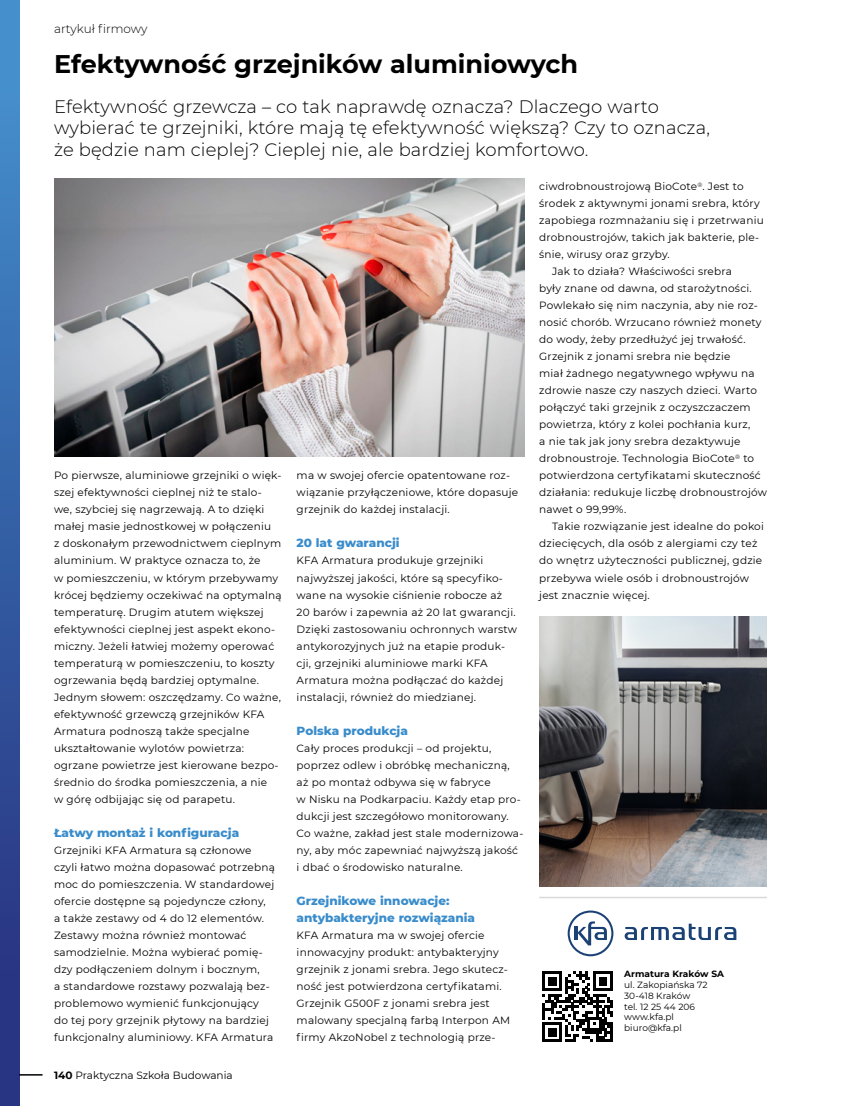
<style>
.page{position:relative;width:851px;height:1106px;background:#fff}
.page>*{position:absolute;margin:0;border:0;box-sizing:border-box;transform-origin:0 0}
.t1{font:700 25.5px "Montserrat";color:#000}
.t2{font:300 18px/21.6px "Montserrat";letter-spacing:.005em;color:#000}
.t3{font:800 12px/17px "Montserrat";color:#398ccb}
.t4{font:300 12px "Montserrat";color:#000}
.t5{font:10.5px/17px "Montserrat";letter-spacing:.02em;color:#000}
.t6{font:10.5px "Montserrat";color:#000}
.t7{font:9px/10.8px "Montserrat";letter-spacing:.005em;color:#000}
.t8{font:700 9px "Montserrat";letter-spacing:.005em;color:#000}
.s1{font-weight:700}
</style>
<div class="page">
<div style="left:0;top:0;width:19px;height:1106px;background:linear-gradient(to bottom,#4693d0,#242a79)"></div>
<svg style="left:19px;top:1074px;width:24px;height:1px"></svg>
<img style="left:54px;top:178px;width:470px;height:278px">
<svg style="left:542px;top:971px;width:71px;height:71px"></svg>
<svg style="left:567px;top:910px;width:46px;height:46px"></svg>
<svg style="left:624px;top:923px;width:112px;height:17px"></svg>
<hr style="left:539px;top:896px;width:227px;height:2px;background:#dadada">
<img style="left:539px;top:617px;width:227px;height:269px">
<p class="t4" style="left:54px;top:20px;width:95px">artykuł firmowy</p>
<h1 class="t1" style="left:54px;top:45px;width:525px">Efektywność grzejników aluminiowych</h1>
<h2 class="t2" style="left:54px;top:95px;width:657px">Efektywność grzewcza – co tak naprawdę oznacza? Dlaczego warto wybierać te grzejniki, które mają tę efektywność większą? Czy to oznacza, że będzie nam cieplej? Cieplej nie, ale bardziej komfortowo.</h2>
<p class="t5" style="left:54px;top:467px;width:229px">Po pierwsze, aluminiowe grzejniki o więk&shy;szej efektywności cieplnej niż te stalo&shy;we, szybciej się nagrzewają. A to dzięki małej masie jednostkowej w połączeniu<br>z doskonałym przewodnictwem cieplnym aluminium. W praktyce oznacza to, że<br>w pomieszczeniu, w którym przebywamy krócej będziemy oczekiwać na optymalną temperaturę. Drugim atutem większej efektywności cieplnej jest aspekt ekono&shy;miczny. Jeżeli łatwiej możemy operować temperaturą w pomieszczeniu, to koszty ogrzewania będą bardziej optymalne.<br>Jednym słowem: oszczędzamy. Co ważne, efektywność grzewczą grzejników KFA Armatura podnoszą także specjalne ukształtowanie wylotów powietrza: ogrzane powietrze jest kierowane bezpo&shy;średnio do środka pomieszczenia, a nie<br>w górę odbijając się od parapetu.</p>
<p class="t3" style="left:54px;top:823px;width:187px">Łatwy montaż i konfiguracja</p>
<p class="t5" style="left:54px;top:841px;width:222px">Grzejniki KFA Armatura są członowe czyli łatwo można dopasować potrzebną moc do pomieszczenia. W standardowej ofercie dostępne są pojedyncze człony,<br>a także zestawy od 4 do 12 elementów.<br>Zestawy można również montować samodzielnie. Można wybierać pomię&shy;dzy podłączeniem dolnym i bocznym,<br>a standardowe rozstawy pozwalają bez&shy;problemowo wymienić funkcjonujący do tej pory grzejnik płytowy na bardziej funkcjonalny aluminiowy. KFA Armatura</p>
<p class="t6" style="left:54px;top:1067px;width:180px"><span class="s1">140</span> Praktyczna Szkoła Budowania</p>
<p class="t5" style="left:296px;top:467px;width:223px">ma w swojej ofercie opatentowane roz&shy;wiązanie przyłączeniowe, które dopasuje grzejnik do każdej instalacji.</p>
<p class="t3" style="left:296px;top:534px;width:105px">20 lat gwarancji</p>
<p class="t5" style="left:296px;top:552px;width:222px">KFA Armatura produkuje grzejniki najwyższej jakości, które są specyfiko&shy;wane na wysokie ciśnienie robocze aż 20 barów i zapewnia aż 20 lat gwarancji.<br>Dzięki zastosowaniu ochronnych warstw antykorozyjnych już na etapie produk&shy;cji, grzejniki aluminiowe marki KFA Armatura można podłączać do każdej instalacji, również do miedzianej.</p>
<p class="t3" style="left:296px;top:721px;width:113px">Polska produkcja</p>
<p class="t5" style="left:296px;top:739px;width:228px">Cały proces produkcji – od projektu, poprzez odlew i obróbkę mechaniczną, aż po montaż odbywa się w fabryce<br>w Nisku na Podkarpaciu. Każdy etap pro&shy;dukcji jest szczegółowo monitorowany.<br>Co ważne, zakład jest stale modernizowa&shy;ny, aby móc zapewniać najwyższą jakość i dbać o środowisko naturalne.</p>
<p class="t3" style="left:296px;top:891px;width:180px">Grzejnikowe innowacje: antybakteryjne rozwiązania</p>
<p class="t5" style="left:296px;top:926px;width:215px">KFA Armatura ma w swojej ofercie innowacyjny produkt: antybakteryjny grzejnik z jonami srebra. Jego skutecz&shy;ność jest potwierdzona certyfikatami.<br>Grzejnik G500F z jonami srebra jest malowany specjalną farbą Interpon AM firmy AkzoNobel z technologią prze-</p>
<p class="t5" style="left:539px;top:177px;width:206px">ciwdrobnoustrojową BioCote<sup>®</sup>. Jest to</p>
<p class="t5" style="left:539px;top:194px;width:222px">środek z aktywnymi jonami srebra, który</p>
<p class="t5" style="left:539px;top:212px;width:226px">zapobiega rozmnażaniu się i przetrwaniu</p>
<p class="t5" style="left:539px;top:229px;width:221px">drobnoustrojów, takich jak bakterie, ple-</p>
<p class="t5" style="left:539px;top:246px;width:132px">śnie, wirusy oraz grzyby.</p>
<p class="t5" style="left:552px;top:263px;width:181px">Jak to działa? Właściwości srebra</p>
<p class="t5" style="left:539px;top:280px;width:214px">były znane od dawna, od starożytności.</p>
<p class="t5" style="left:539px;top:297px;width:220px">Powlekało się nim naczynia, aby nie roz-</p>
<p class="t5" style="left:539px;top:314px;width:224px">nosić chorób. Wrzucano również monety</p>
<p class="t5" style="left:539px;top:331px;width:208px">do wody, żeby przedłużyć jej trwałość.</p>
<p class="t5" style="left:539px;top:348px;width:193px">Grzejnik z jonami srebra nie będzie</p>
<p class="t5" style="left:539px;top:365px;width:217px">miał żadnego negatywnego wpływu na</p>
<p class="t5" style="left:539px;top:382px;width:219px">zdrowie nasze czy naszych dzieci. Warto</p>
<p class="t5" style="left:539px;top:399px;width:213px">połączyć taki grzejnik z oczyszczaczem</p>
<p class="t5" style="left:539px;top:416px;width:212px">powietrza, który z kolei pochłania kurz,</p>
<p class="t5" style="left:539px;top:433px;width:203px">a nie tak jak jony srebra dezaktywuje</p>
<p class="t5" style="left:539px;top:450px;width:216px">drobnoustroje. Technologia BioCote<sup>®</sup> to</p>
<p class="t5" style="left:539px;top:467px;width:223px">potwierdzona certyfikatami skuteczność</p>
<p class="t5" style="left:539px;top:484px;width:229px">działania: redukuje liczbę drobnoustrojów</p>
<p class="t5" style="left:539px;top:501px;width:89px">nawet o 99,99%.</p>
<p class="t5" style="left:552px;top:518px;width:213px">Takie rozwiązanie jest idealne do pokoi</p>
<p class="t5" style="left:539px;top:535px;width:220px">dziecięcych, dla osób z alergiami czy też</p>
<p class="t5" style="left:539px;top:552px;width:224px">do wnętrz użyteczności publicznej, gdzie</p>
<p class="t5" style="left:539px;top:569px;width:211px">przebywa wiele osób i drobnoustrojów</p>
<p class="t5" style="left:539px;top:586px;width:112px">jest znacznie więcej.</p>
<p class="t8" style="left:624px;top:967px;width:101px">Armatura Kraków SA</p>
<p class="t7" style="left:624px;top:979px;width:85px">ul. Zakopiańska 72<br>30-418 Kraków<br>tel. 12 25 44 206 www.kfa.pl biuro@kfa.pl</p>
</div>
